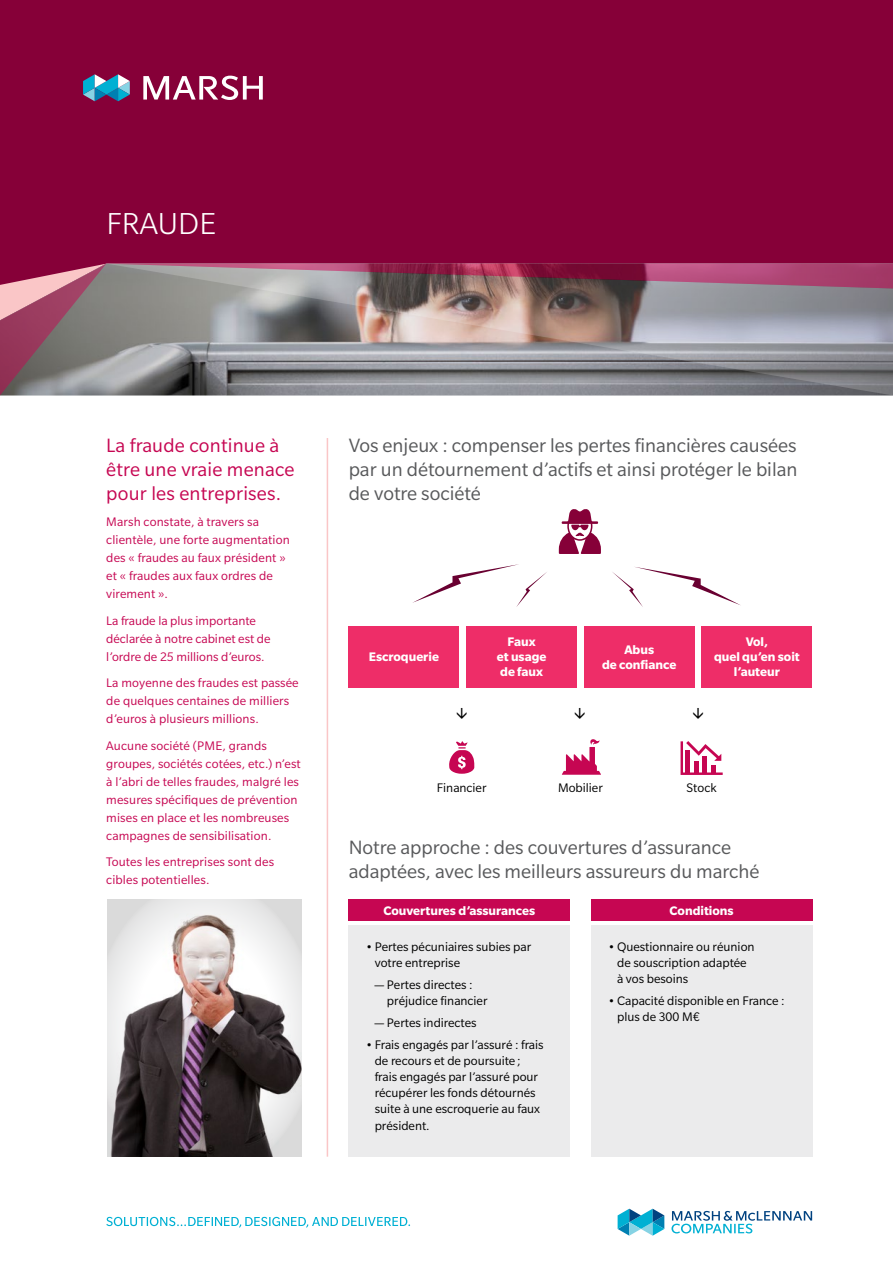
<style>
.page{position:relative;width:893px;height:1263px;background:#fff}
.page>*{position:absolute;margin:0;border:0;box-sizing:border-box;transform-origin:0 0}
.t1{font:300 33px "Slate Pro";color:#fff}
.t2{font:21px/24px "Slate Pro";color:#58595b}
.t3{font:21px/24px "Slate Pro";letter-spacing:.01em;color:#c60652}
.t4{font:13.5px/18px "Slate Pro";letter-spacing:.01em;color:#c60652}
.t5{font:13.5px/16.2px "Slate Pro";color:#000}
.t6{font:700 13.5px/15px "Slate Pro";color:#fff;text-align:center}
</style>
<div class="page">
<div style="left:0;top:0;width:893px;height:386px;background:#860038"></div>
<hr style="left:327px;top:438px;width:1px;height:719px;background:#fac6c7">
<svg style="left:0;top:264px;width:893px;height:131px;background:#94838a"></svg>
<svg style="left:83px;top:74px;width:47px;height:27px"></svg>
<svg style="left:143px;top:76px;width:120px;height:24px"></svg>
<svg style="left:671px;top:1211px;width:141px;height:22px"></svg>
<svg style="left:618px;top:1209px;width:46px;height:27px"></svg>
<svg style="left:106px;top:1217px;width:304px;height:10px"></svg>
<div style="left:349px;top:626px;width:110px;height:61px;background:#ee2d68"></div>
<div style="left:702px;top:626px;width:110px;height:61px;background:#ee2d68"></div>
<div style="left:466px;top:626px;width:111px;height:61px;background:#ee2d68"></div>
<div style="left:584px;top:626px;width:110px;height:61px;background:#ee2d68"></div>
<svg style="left:413px;top:564px;width:134px;height:43px"></svg>
<svg style="left:612px;top:567px;width:129px;height:40px"></svg>
<svg style="left:562px;top:739px;width:39px;height:36px"></svg>
<svg style="left:449px;top:741px;width:25px;height:33px"></svg>
<svg style="left:107px;top:900px;width:195px;height:257px"></svg>
<div style="left:349px;top:900px;width:221px;height:21px;background:#c60652"></div>
<div style="left:591px;top:900px;width:221px;height:21px;background:#c60652"></div>
<div style="left:349px;top:925px;width:221px;height:232px;background:#ebebec"></div>
<div style="left:591px;top:925px;width:221px;height:232px;background:#ebebec"></div>
<svg style="left:681px;top:741px;width:42px;height:34px"></svg>
<div style="left:702px;top:757px;width:5px;height:16px;background:#c60652"></div>
<div style="left:694px;top:761px;width:5px;height:12px;background:#c60652"></div>
<div style="left:685px;top:751px;width:5px;height:22px;background:#c60652"></div>
<svg style="left:559px;top:509px;width:42px;height:45px"></svg>
<h1 class="t1" style="left:106px;top:206px;width:111px">FRAUDE</h1>
<h2 class="t3" style="left:106px;top:433px;width:190px">La fraude continue à être une vraie menace pour les entreprises.</h2>
<p class="t4" style="left:106px;top:513px;width:185px">Marsh constate, à travers sa clientèle, une forte augmentation des « fraudes au faux président » et « fraudes aux faux ordres de virement ».</p>
<p class="t4" style="left:106px;top:611px;width:166px">La fraude la plus importante déclarée à notre cabinet est de l’ordre de 25 millions d’euros.</p>
<p class="t4" style="left:106px;top:674px;width:194px">La moyenne des fraudes est passée de quelques centaines de milliers d’euros à plusieurs millions.</p>
<p class="t4" style="left:106px;top:736px;width:196px">Aucune société (PME, grands groupes, sociétés cotées, etc.) n’est à l’abri de telles fraudes, malgré les mesures spécifiques de prévention mises en place et les nombreuses campagnes de sensibilisation.</p>
<p class="t4" style="left:106px;top:853px;width:169px">Toutes les entreprises sont des cibles potentielles.</p>
<h2 class="t2" style="left:349px;top:433px;width:450px;text-align:justify">Vos enjeux : compenser les pertes financières causées par un détournement d’actifs et ainsi protéger le bilan de votre société</h2>
<p class="t6" style="left:369px;top:649px;width:72px">Escroquerie</p>
<p class="t6" style="left:497px;top:634px;width:51px">Faux<br>et usage de faux</p>
<p class="t6" style="left:602px;top:642px;width:76px">Abus<br>de confiance</p>
<p class="t6" style="left:714px;top:634px;width:87px">Vol,<br>quel qu’en soit l’auteur</p>
<p class="t5" style="left:437px;top:780px;width:51px">Financier</p>
<p class="t5" style="left:558px;top:780px;width:46px">Mobilier</p>
<p class="t5" style="left:687px;top:780px;width:32px">Stock</p>
<h2 class="t2" style="left:349px;top:835px;width:412px">Notre approche : des couvertures d’assurance adaptées, avec les meilleurs assureurs du marché</h2>
<p class="t6" style="left:383px;top:903px;width:153px">Couvertures d’assurances</p>
<p class="t6" style="left:669px;top:903px;width:66px">Conditions</p>
<p class="t5" style="left:375px;top:938px;width:158px;text-indent:-9px">• Pertes pécuniaires subies par votre entreprise</p>
<p class="t5" style="left:387px;top:976px;width:102px;text-indent:-13px">— Pertes directes : préjudice financier</p>
<p class="t5" style="left:374px;top:1014px;width:104px">— Pertes indirectes</p>
<p class="t5" style="left:375px;top:1036px;width:170px;text-indent:-9px">• Frais engagés par l’assuré : frais de recours et de poursuite ; frais engagés par l’assuré pour récupérer les fonds détournés suite à une escroquerie au faux président.</p>
<p class="t5" style="left:617px;top:938px;width:139px;text-indent:-9px">•Questionnaire ou réunion de souscription adaptée à vos besoins</p>
<p class="t5" style="left:617px;top:993px;width:169px;text-indent:-9px">• Capacité disponible en France : plus de 300 M€</p>
</div>
